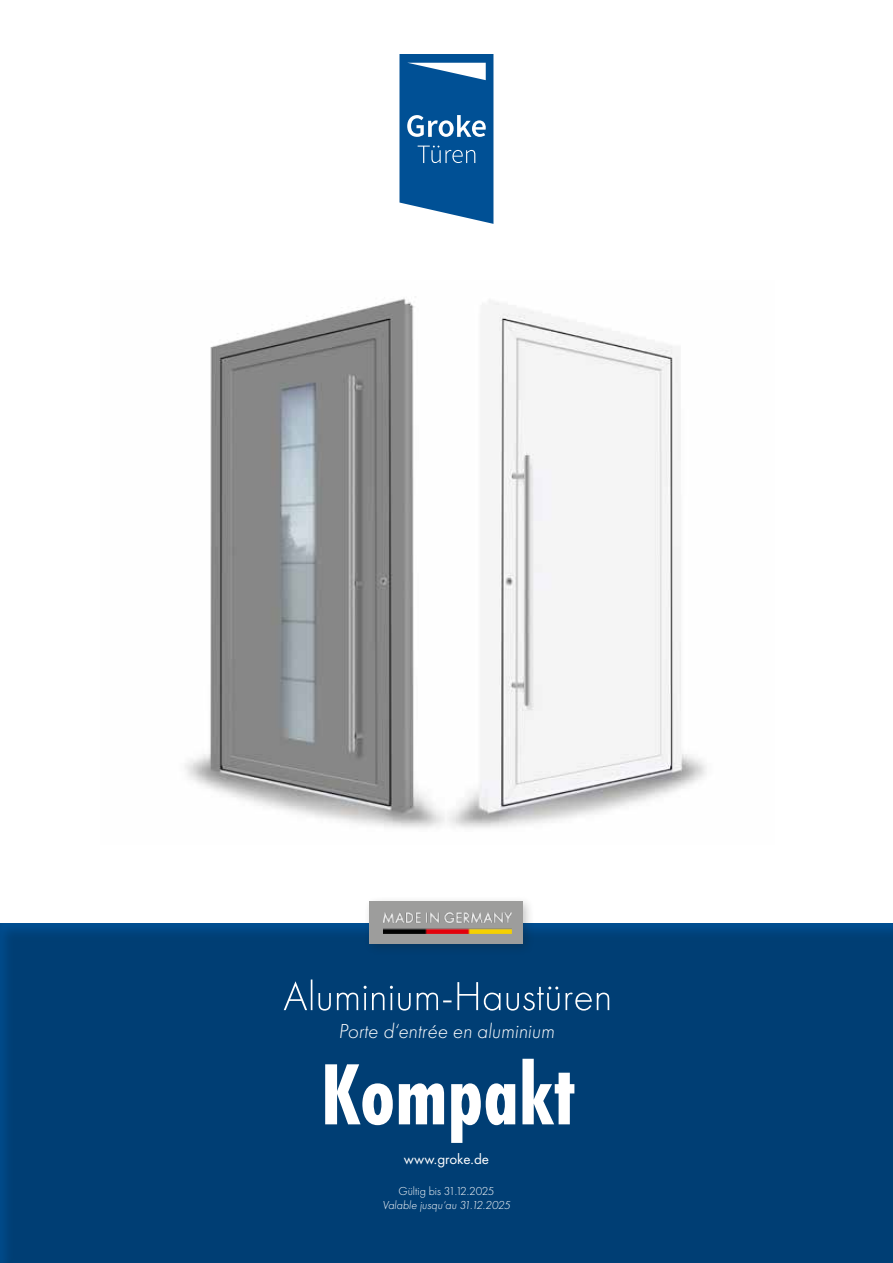
<style>
.page{position:relative;width:893px;height:1263px;background:#fff}
.page>*{position:absolute;margin:0;border:0;box-sizing:border-box;transform-origin:0 0}
.t1{font:700 90px "Futura PT Cond";color:#fff}
.t2{font:italic 300 21px "Futura PT";color:#fff}
.t3{font:15px "Futura PT";color:#fff}
.t4{font:italic 300 12px "Futura PT";color:#fff}
.t5{font:300 12px "Futura PT";color:#fff}
</style>
<div class="page">
<div style="left:0;top:916px;width:893px;height:347px;background:#003e74"></div>
<svg style="left:399px;top:54px;width:94px;height:170px;background:#296ca6"></svg>
<svg style="left:284px;top:979px;width:325px;height:31px"></svg>
<img style="left:185px;top:298px;width:522px;height:530px">
<div style="left:364px;top:895px;width:171px;height:61px;background:#1d1d1b;opacity:.25"></div>
<div style="left:370px;top:901px;width:153px;height:43px;background:#9d9d9c"></div>
<img style="left:384px;top:912px;width:127px;height:21px">
<h2 class="t2" style="left:339px;top:1019px;width:217px">Porte d‘entrée en aluminium</h2>
<h1 class="t1" style="left:320px;top:1042px;width:256px">Kompakt</h1>
<p class="t3" style="left:404px;top:1150px;width:87px">www.groke.de</p>
<p class="t5" style="left:398px;top:1184px;width:98px">Gültig bis 31.12.2025</p>
<p class="t4" style="left:383px;top:1198px;width:129px">Valable jusqu‘au 31.12.2025</p>
</div>
